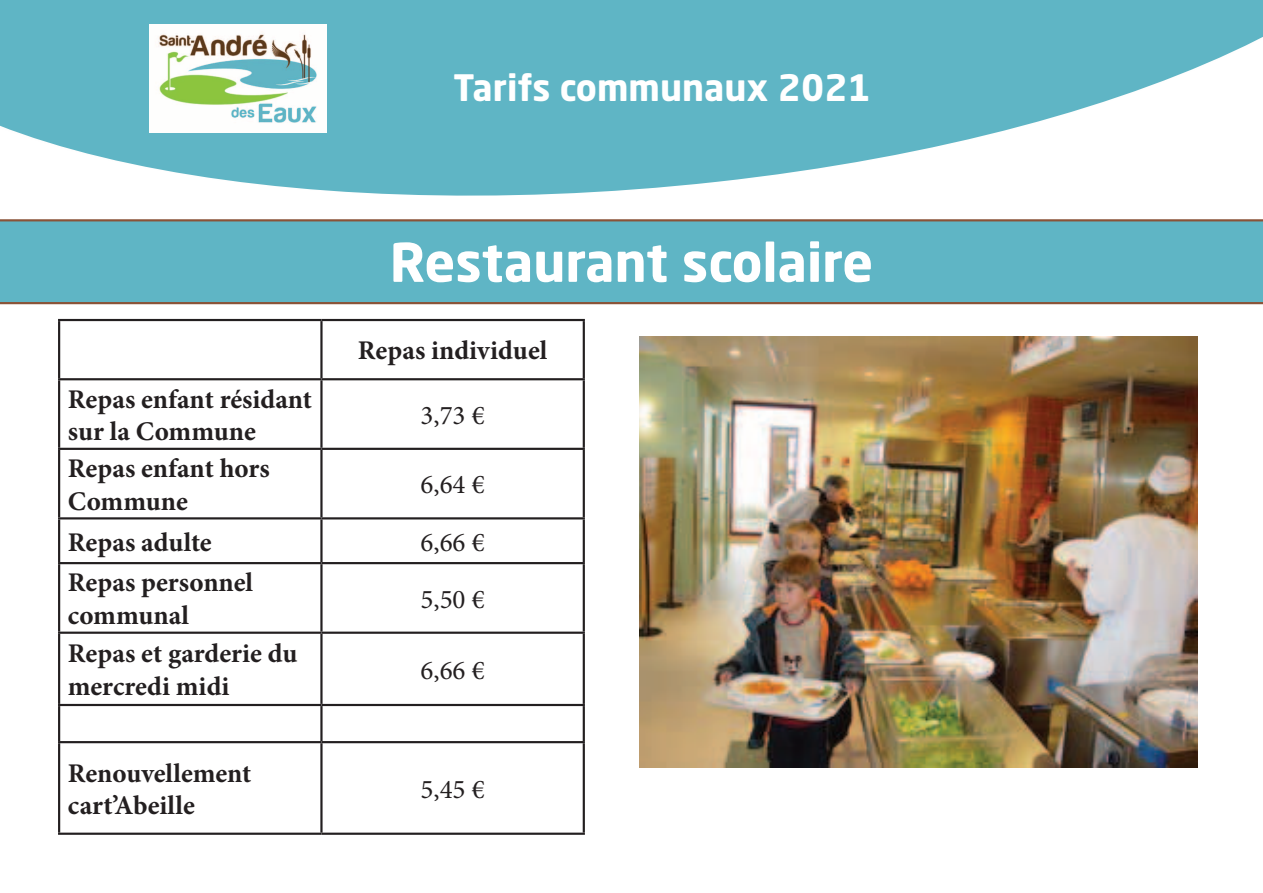
<style>
.page{position:relative;width:1263px;height:893px;background:#fff}
.page>*{position:absolute;margin:0;border:0;box-sizing:border-box;transform-origin:0 0}
.t1{font:700 52.65px "Neo Sans Std";color:#fff}
.t2{font:700 36px "Neo Sans Std";color:#fff}
.t3{font:700 27px/32.4px "Minion Pro";color:#231f20}
.t4{font:27px "Minion Pro";color:#231f20}
</style>
<div class="page">
<div style="left:0;top:230px;width:1263px;height:74px;background:#5fb5c5"></div>
<img style="left:639px;top:336px;width:558px;height:432px">
<hr style="left:58px;top:319px;width:263px;height:2px;background:#231f20">
<hr style="left:58px;top:321px;width:2px;height:57px;background:#231f20">
<hr style="left:321px;top:319px;width:264px;height:2px;background:#231f20">
<hr style="left:320px;top:321px;width:3px;height:57px;background:#231f20">
<hr style="left:583px;top:321px;width:2px;height:57px;background:#231f20">
<hr style="left:58px;top:378px;width:263px;height:2px;background:#231f20">
<hr style="left:58px;top:380px;width:2px;height:68px;background:#231f20">
<hr style="left:321px;top:378px;width:264px;height:2px;background:#231f20">
<hr style="left:320px;top:380px;width:3px;height:68px;background:#231f20">
<hr style="left:583px;top:380px;width:2px;height:68px;background:#231f20">
<hr style="left:58px;top:448px;width:263px;height:2px;background:#231f20">
<hr style="left:58px;top:450px;width:2px;height:67px;background:#231f20">
<hr style="left:321px;top:448px;width:264px;height:2px;background:#231f20">
<hr style="left:320px;top:450px;width:3px;height:67px;background:#231f20">
<hr style="left:583px;top:450px;width:2px;height:67px;background:#231f20">
<hr style="left:58px;top:517px;width:263px;height:2px;background:#231f20">
<hr style="left:58px;top:519px;width:2px;height:43px;background:#231f20">
<hr style="left:321px;top:517px;width:264px;height:2px;background:#231f20">
<hr style="left:320px;top:519px;width:3px;height:43px;background:#231f20">
<hr style="left:583px;top:519px;width:2px;height:43px;background:#231f20">
<hr style="left:58px;top:562px;width:263px;height:2px;background:#231f20">
<hr style="left:58px;top:564px;width:2px;height:68px;background:#231f20">
<hr style="left:321px;top:562px;width:264px;height:2px;background:#231f20">
<hr style="left:320px;top:564px;width:3px;height:68px;background:#231f20">
<hr style="left:583px;top:564px;width:2px;height:68px;background:#231f20">
<hr style="left:58px;top:632px;width:263px;height:2px;background:#231f20">
<hr style="left:58px;top:634px;width:2px;height:70px;background:#231f20">
<hr style="left:321px;top:632px;width:264px;height:2px;background:#231f20">
<hr style="left:320px;top:634px;width:3px;height:70px;background:#231f20">
<hr style="left:583px;top:634px;width:2px;height:70px;background:#231f20">
<hr style="left:58px;top:704px;width:263px;height:2px;background:#231f20">
<hr style="left:58px;top:706px;width:2px;height:35px;background:#231f20">
<hr style="left:321px;top:704px;width:264px;height:2px;background:#231f20">
<hr style="left:320px;top:706px;width:3px;height:35px;background:#231f20">
<hr style="left:583px;top:706px;width:2px;height:35px;background:#231f20">
<hr style="left:58px;top:741px;width:263px;height:2px;background:#231f20">
<hr style="left:58px;top:743px;width:2px;height:90px;background:#231f20">
<hr style="left:321px;top:741px;width:264px;height:2px;background:#231f20">
<hr style="left:320px;top:743px;width:3px;height:90px;background:#231f20">
<hr style="left:583px;top:743px;width:2px;height:90px;background:#231f20">
<hr style="left:58px;top:833px;width:263px;height:2px;background:#231f20">
<hr style="left:321px;top:833px;width:264px;height:2px;background:#231f20">
<svg style="left:0;top:0;width:1263px;height:230px;fill:#5fb5c5"></svg>
<img style="left:149px;top:24px;width:177px;height:108px">
<h2 class="t2" style="left:453px;top:65px;width:419px">Tarifs communaux 2021</h2>
<h1 class="t1" style="left:390px;top:229px;width:485px">Restaurant scolaire</h1>
<p class="t3" style="left:68px;top:382px;width:246px">Repas enfant résidant sur la Commune</p>
<p class="t3" style="left:68px;top:452px;width:203px">Repas enfant hors<br>Commune</p>
<p class="t3" style="left:358px;top:334px;width:191px">Repas individuel</p>
<p class="t4" style="left:421px;top:397px;width:66px">3,73 €</p>
<p class="t4" style="left:421px;top:467px;width:66px">6,64 €</p>
<p class="t3" style="left:68px;top:525px;width:145px">Repas adulte</p>
<p class="t4" style="left:421px;top:524px;width:66px">6,66 €</p>
<p class="t3" style="left:68px;top:566px;width:187px">Repas personnel communal</p>
<p class="t4" style="left:421px;top:581px;width:66px">5,50 €</p>
<p class="t3" style="left:68px;top:637px;width:231px">Repas et garderie du mercredi midi</p>
<p class="t3" style="left:68px;top:756px;width:185px">Renouvellement cart’Abeille</p>
<p class="t4" style="left:421px;top:652px;width:66px">6,66 €</p>
<p class="t4" style="left:421px;top:771px;width:66px">5,45 €</p>
</div>
